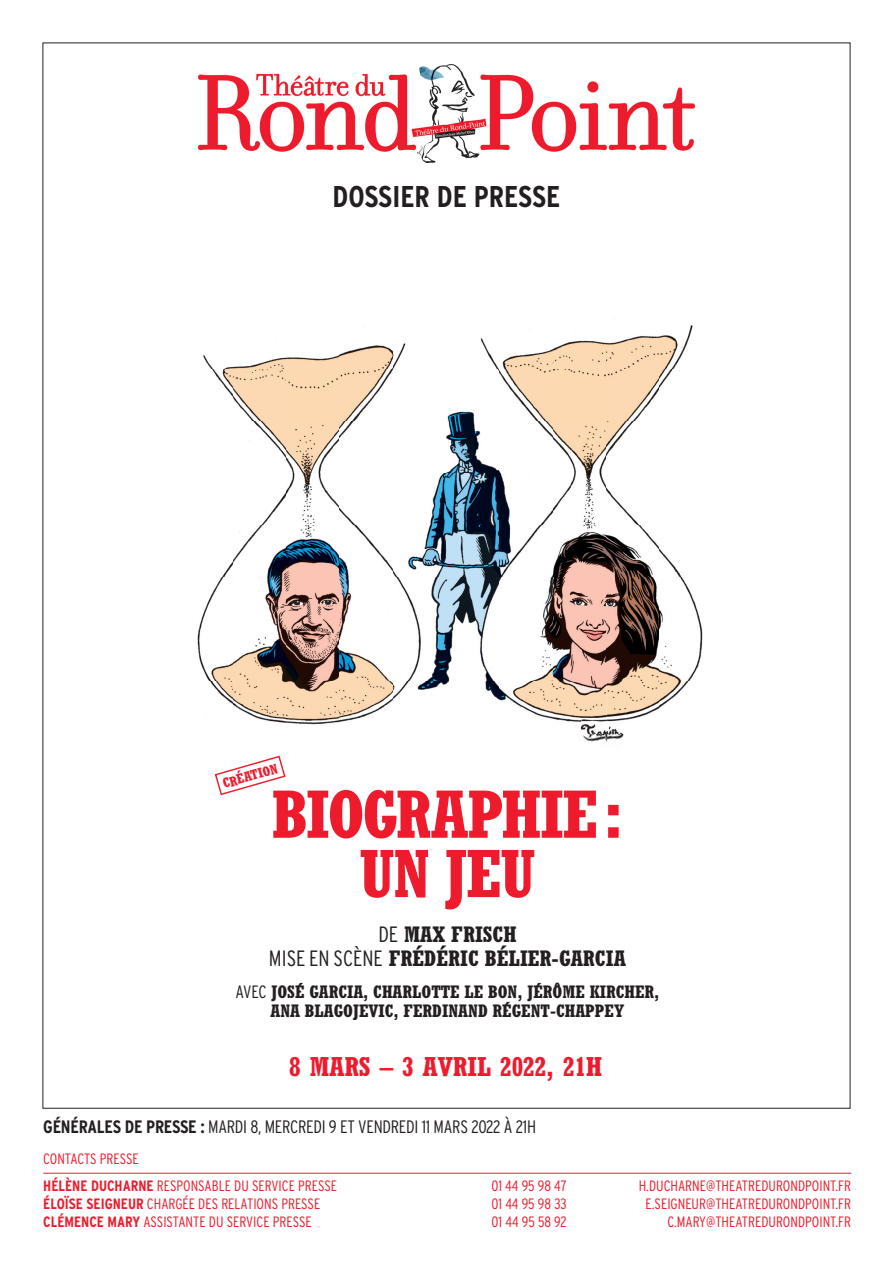
<style>
.page{position:relative;width:893px;height:1263px;background:#fff}
.page>*{position:absolute;margin:0;border:0;box-sizing:border-box;transform-origin:0 0}
.t1{font:67.2px/59.4px "Rockwell Titrage";letter-spacing:-.02em;color:#ee1b2d;text-align:center}
.t2{font:700 condensed 30px "Interstate";color:#231f20}
.dates_couverture{font:27px "Rockwell Titrage";color:#ee1b2d}
.t3{font:700 condensed 22.2px/23.7px "Rockwell";color:#231f20;text-align:center}
.t4{font:300 condensed 18px "Interstate";letter-spacing:-.015em;color:#231f20}
.t5{font:17.85px/19.4px "Rockwell Titrage";color:#231f20;text-align:center}
.t6{font:300 condensed 15px/26.5px "Interstate";color:#ee1b2d}
.t7{font:700 condensed 13.8px "Rockwell";color:#ee1b2d}
.s1{font-family:"Interstate";font-weight:300}
.s2{font-family:"Interstate";font-weight:300;font-stretch:condensed}
.s3{font-weight:700}
</style>
<div class="page">
<img style="left:199px;top:64px;width:495px;height:99px">
<hr style="left:43px;top:1173px;width:808px;height:1px;background:#ee1b2d">
<img style="left:583px;top:734px;width:41px;height:8px">
<svg style="left:215px;top:756px;width:71px;height:39px"></svg>
<img style="left:197px;top:319px;width:506px;height:415px">
<h2 class="t2" style="left:333px;top:180px;width:229px">DOSSIER DE PRESSE</h2>
<p class="t7" style="left:221px;top:776px;width:58px;rotate:-16deg">CRÉATION</p>
<p class="t1" style="left:272px;top:784px;width:353px">BIOGRAPHIE :<br>UN JEU</p>
<p class="t3" style="left:269px;top:922px;width:358px"><span class="s1">DE</span> MAX FRISCH<br><span class="s1">MISE EN SCÈNE</span> FRÉDÉRIC BÉLIER-GARCIA</p>
<p class="t5" style="left:235px;top:981px;width:426px"><span class="s2">AVEC</span> JOSÉ GARCIA, CHARLOTTE LE BON, JÉRÔME KIRCHER,<br>ANA BLAGOJEVIC, FERDINAND RÉGENT-CHAPPEY</p>
<p class="dates_couverture" style="left:289px;top:1050px;width:315px">8 MARS – 3 AVRIL 2022, 21H</p>
<p class="t4" style="left:43px;top:1116px;width:494px"><span class="s3">GÉNÉRALES DE PRESSE :</span> MARDI 8, MERCREDI 9 ET VENDREDI 11 MARS 2022 À 21H</p>
<p class="t6" style="left:43px;top:1146px;width:295px">CONTACTS PRESSE<br><span class="s3">HÉLÈNE DUCHARNE</span> RESPONSABLE DU SERVICE PRESSE</p>
<p class="t6" style="left:491px;top:1172px;width:77px">01 44 95 98 47</p>
<p class="t6" style="left:639px;top:1172px;width:214px">H.DUCHARNE@THEATREDURONDPOINT.FR</p>
<p class="t6" style="left:43px;top:1190px;width:279px"><span class="s3">ÉLOÏSE SEIGNEUR</span> CHARGÉE DES RELATIONS PRESSE</p>
<p class="t6" style="left:491px;top:1190px;width:77px">01 44 95 98 33</p>
<p class="t6" style="left:645px;top:1190px;width:207px">E.SEIGNEUR@THEATREDURONDPOINT.FR</p>
<p class="t6" style="left:43px;top:1208px;width:270px"><span class="s3">CLÉMENCE MARY</span> ASSISTANTE DU SERVICE PRESSE</p>
<p class="t6" style="left:491px;top:1208px;width:77px">01 44 95 58 92</p>
<p class="t6" style="left:667px;top:1208px;width:185px">C.MARY@THEATREDURONDPOINT.FR</p>
</div>
